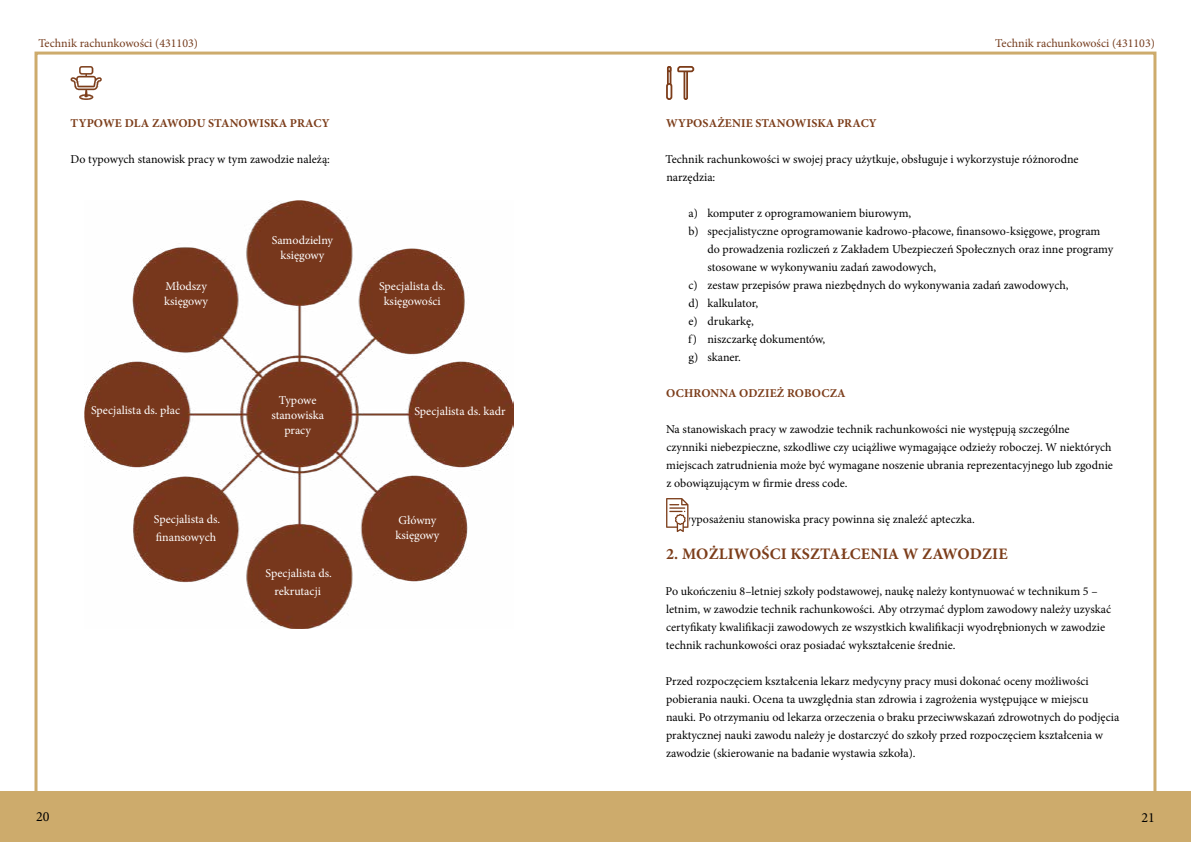
<style>
.page{position:relative;width:1191px;height:842px;background:#fff}
.page>*{position:absolute;margin:0;border:0;box-sizing:border-box;transform-origin:0 0}
.t1{font:700 16px "Minion Pro";letter-spacing:.01em;color:#7c3d1a}
.t2{font:14px "Minion Pro";color:#000}
.t3{font:12px/18px "Minion Pro";color:#000}
.t4{font:12px/15px "Minion Pro";color:#fff;text-align:center}
.t5{font:700 12px "Minion Pro";letter-spacing:.01em;color:#7c3d1a}
.t6{font:12px "Minion Pro";color:#743b1c}
</style>
<div class="page">
<div style="left:595px;top:791px;width:596px;height:51px;background:#cdab6c"></div>
<div style="left:0;top:791px;width:595px;height:51px;background:#cdab6c"></div>
<img style="left:84px;top:200px;width:429px;height:428px">
<svg style="left:71px;top:66px;width:31px;height:34px"></svg>
<svg style="left:666px;top:498px;width:22px;height:34px"></svg>
<div style="left:667px;top:66px;width:4px;height:25px;border:2px solid #7c3c19"></div>
<div style="left:683px;top:66px;width:5px;height:34px;border:2px solid #7c3c19"></div>
<div style="left:666px;top:83px;width:6px;height:17px;border:2px solid #7c3c19;border-radius:2px"></div>
<svg style="left:667px;top:66px;width:27px;height:7px"></svg>
<p class="t6" style="left:38px;top:35px;width:161px">Technik rachunkowości (431103)</p>
<p class="t6" style="left:995px;top:35px;width:161px">Technik rachunkowości (431103)</p>
<p class="t5" style="left:71px;top:115px;width:260px">TYPOWE DLA ZAWODU STANOWISKA PRACY</p>
<p class="t3" style="left:71px;top:150px;width:261px">Do typowych stanowisk pracy w tym zawodzie należą:</p>
<p class="t4" style="left:272px;top:232px;width:63px">Samodzielny księgowy</p>
<p class="t4" style="left:164px;top:279px;width:45px;text-align:left">Młodszy księgowy</p>
<p class="t4" style="left:379px;top:279px;width:68px">Specjalista ds. księgowości</p>
<p class="t4" style="left:91px;top:402px;width:91px">Specjalista ds. płac</p>
<p class="t4" style="left:271px;top:393px;width:54px">Typowe stanowiska pracy</p>
<p class="t4" style="left:154px;top:510px;width:68px;line-height:18px;text-align:left">Specjalista ds. finansowych</p>
<p class="t4" style="left:265px;top:564px;width:68px;line-height:18px">Specjalista ds. rekrutacji</p>
<p class="t4" style="left:414px;top:404px;width:93px">Specjalista ds. kadr</p>
<p class="t4" style="left:395px;top:513px;width:45px;text-align:left">Główny księgowy</p>
<p class="t5" style="left:666px;top:115px;width:212px">WYPOSAŻENIE STANOWISKA PRACY</p>
<p class="t3" style="left:665px;top:150px;width:415px">Technik rachunkowości w swojej pracy użytkuje, obsługuje i wykorzystuje różnorodne narzędzia:</p>
<p class="t3" style="left:688px;top:204px;width:224px">a) komputer z oprogramowaniem biurowym,</p>
<p class="t3" style="left:688px;top:222px;width:413px">b) specjalistyczne oprogramowanie kadrowo-płacowe, finansowo-księgowe, program</p>
<p class="t3" style="left:707px;top:240px;width:407px">do prowadzenia rozliczeń z Zakładem Ubezpieczeń Społecznych oraz inne programy</p>
<p class="t3" style="left:707px;top:258px;width:230px">stosowane w wykonywaniu zadań zawodowych,</p>
<p class="t3" style="left:688px;top:276px;width:381px">c) zestaw przepisów prawa niezbędnych do wykonywania zadań zawodowych,</p>
<p class="t3" style="left:688px;top:294px;width:71px">d) kalkulator,</p>
<p class="t3" style="left:688px;top:312px;width:67px">e) drukarkę,</p>
<p class="t3" style="left:688px;top:330px;width:138px">f) niszczarkę dokumentów,</p>
<p class="t3" style="left:688px;top:348px;width:54px">g) skaner.</p>
<p class="t5" style="left:666px;top:385px;width:181px">OCHRONNA ODZIEŻ ROBOCZA</p>
<p class="t3" style="left:666px;top:420px;width:448px">Na stanowiskach pracy w zawodzie technik rachunkowości nie występują szczególne czynniki niebezpieczne, szkodliwe czy uciążliwe wymagające odzieży roboczej. W niektórych miejscach zatrudnienia może być wymagane noszenie ubrania reprezentacyjnego lub zgodnie z obowiązującym w firmie dress code.</p>
<p class="t3" style="left:666px;top:510px;width:310px">Na wyposażeniu stanowiska pracy powinna się znaleźć apteczka.</p>
<h1 class="t1" style="left:666px;top:543px;width:343px">2. MOŻLIWOŚCI KSZTAŁCENIA W ZAWODZIE</h1>
<p class="t3" style="left:665px;top:582px;width:447px">Po ukończeniu 8–letniej szkoły podstawowej, naukę należy kontynuować w technikum 5 – letnim, w zawodzie technik rachunkowości. Aby otrzymać dyplom zawodowy należy uzyskać certyfikaty kwalifikacji zawodowych ze wszystkich kwalifikacji wyodrębnionych w zawodzie technik rachunkowości oraz posiadać wykształcenie średnie.</p>
<p class="t3" style="left:665px;top:672px;width:455px">Przed rozpoczęciem kształcenia lekarz medycyny pracy musi dokonać oceny możliwości pobierania nauki. Ocena ta uwzględnia stan zdrowia i zagrożenia występujące w miejscu nauki. Po otrzymaniu od lekarza orzeczenia o braku przeciwwskazań zdrowotnych do podjęcia praktycznej nauki zawodu należy je dostarczyć do szkoły przed rozpoczęciem kształcenia w zawodzie (skierowanie na badanie wystawia szkoła).</p>
<p class="t2" style="left:36px;top:807px;width:15px">20</p>
<p class="t2" style="left:1141px;top:808px;width:15px">21</p>
</div>
